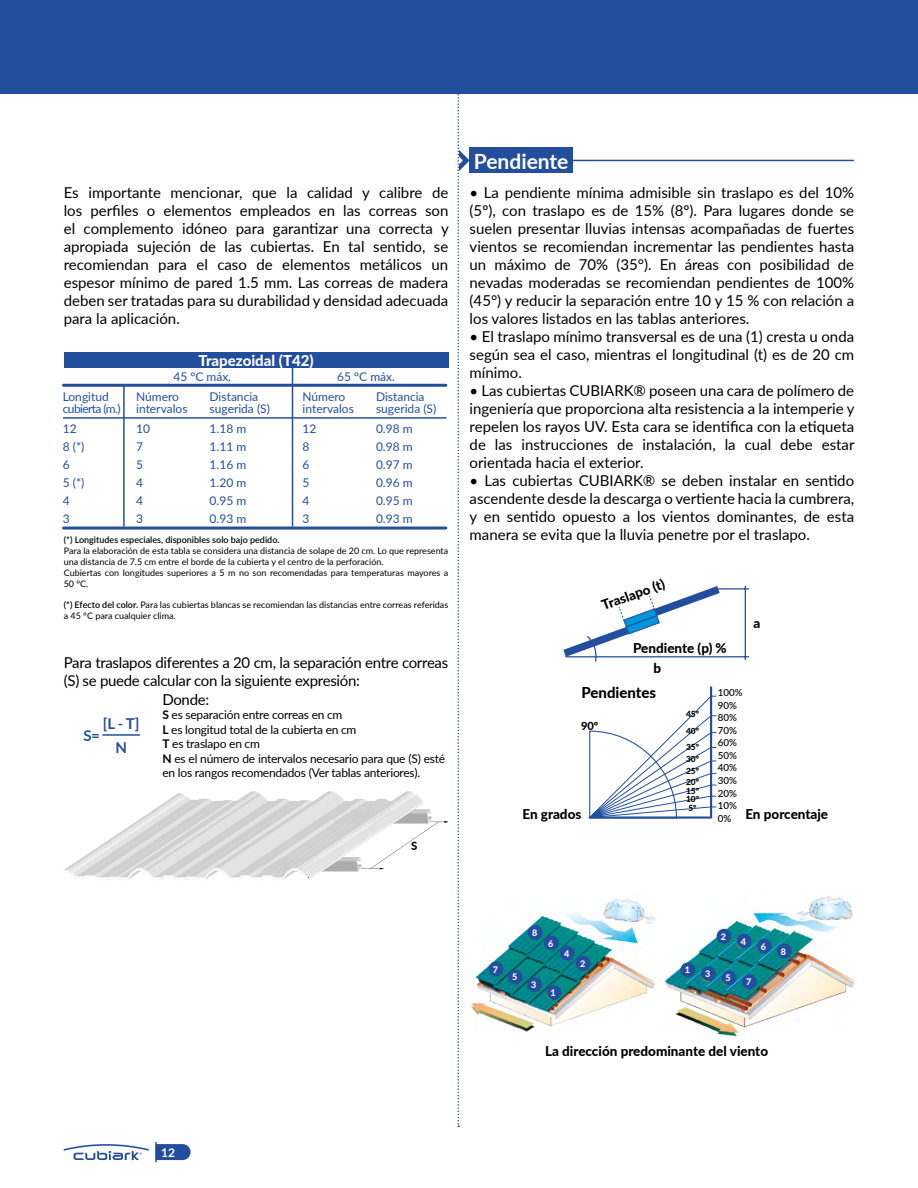
<style>
.page{position:relative;width:918px;height:1188px;background:#fff}
.page>*{position:absolute;margin:0;border:0;box-sizing:border-box;transform-origin:0 0}
.t1{font:700 21px "Lato";color:#fff}
.t2{font:15px/18px "Lato";color:#000;text-align:justify}
.t3{font:15px/18px "Lato";letter-spacing:-.02em;color:#000}
.t4{font:800 15px "Lato";color:#fff}
.t5{font:800 15px "Lato";color:#000}
.t6{font:700 15px/24.5px "Lato";color:#234e9e;text-align:center}
.t7{font:800 13.5px/20px "Lato";color:#000}
.t8{font:12px/18px "Lato";color:#234e9e}
.t9{font:12px/14.4px "Lato";letter-spacing:-.02em;color:#000}
.t10{font:12px/12px "Lato";letter-spacing:-.045em;color:#234e9e}
.t11{font:700 12px "Lato";color:#fff}
.t12{font:800 11.4px "Lato";color:#000}
.t13{font:800 11.1px "Lato";color:#000}
.t14{font:500 9.75px/12.6px "Lato";color:#000}
.t15{font:9px/10.8px "Lato";color:#000}
.t16{font:600 9px "Lato";color:#000}
.t17{font:800 9px "Lato";color:#fff}
.t18{font:800 8.4px/10.5px "Lato";color:#000}
.s1{font-weight:600}
.s2{font-weight:700}
</style>
<div class="page">
<svg style="left:64px;top:1144px;width:85px;height:16px"></svg>
<svg style="left:155px;top:1143px;width:36px;height:19px"></svg>
<div style="left:0;top:0;width:918px;height:94px;background:#234e9e"></div>
<hr style="left:566px;top:656px;width:183px;height:1px;background:#234e9e">
<hr style="left:745px;top:586px;width:1px;height:74px;background:#234e9e">
<hr style="left:718px;top:588px;width:31px;height:2px;background:#234e9e">
<svg style="left:563px;top:586px;width:157px;height:76px"></svg>
<hr style="left:572px;top:160px;width:281px;height:1px;background:#234e9e">
<div style="left:470px;top:148px;width:103px;height:25px;background:#234e9e"></div>
<svg style="left:458px;top:94px;width:12px;height:1033px"></svg>
<svg style="left:64px;top:791px;width:384px;height:89px"></svg>
<div style="left:64px;top:353px;width:384px;height:15px;background:#234e9e"></div>
<hr style="left:64px;top:384px;width:382px;height:3px;background:#234e9e">
<hr style="left:64px;top:417px;width:382px;height:2px;background:#234e9e">
<hr style="left:64px;top:527px;width:382px;height:3px;background:#234e9e">
<hr style="left:123px;top:385px;width:2px;height:142px;background:#234f9c">
<hr style="left:292px;top:368px;width:1px;height:159px;background:#234f9c">
<hr style="left:103px;top:734px;width:37px;height:2px;background:#234e9e">
<svg style="left:588px;top:686px;width:129px;height:133px"></svg>
<img style="left:470px;top:899px;width:186px;height:133px">
<div style="left:508px;top:969px;width:15px;height:15px;background:#234e9e;border-radius:50%"></div>
<div style="left:527px;top:977px;width:15px;height:15px;background:#234e9e;border-radius:50%"></div>
<div style="left:547px;top:985px;width:14px;height:15px;background:#234e9e;border-radius:50%"></div>
<div style="left:489px;top:962px;width:14px;height:14px;background:#234e9e;border-radius:50%"></div>
<div style="left:528px;top:925px;width:15px;height:15px;background:#234e9e;border-radius:50%"></div>
<div style="left:576px;top:956px;width:15px;height:15px;background:#234e9e;border-radius:50%"></div>
<div style="left:560px;top:946px;width:15px;height:15px;background:#234e9e;border-radius:50%"></div>
<div style="left:544px;top:935px;width:15px;height:15px;background:#234e9e;border-radius:50%"></div>
<img style="left:664px;top:896px;width:191px;height:141px">
<div style="left:721px;top:970px;width:15px;height:15px;background:#234e9e;border-radius:50%"></div>
<div style="left:701px;top:966px;width:15px;height:15px;background:#234e9e;border-radius:50%"></div>
<div style="left:681px;top:962px;width:14px;height:15px;background:#234e9e;border-radius:50%"></div>
<div style="left:742px;top:974px;width:15px;height:15px;background:#234e9e;border-radius:50%"></div>
<div style="left:777px;top:944px;width:15px;height:15px;background:#234e9e;border-radius:50%"></div>
<div style="left:717px;top:929px;width:14px;height:15px;background:#234e9e;border-radius:50%"></div>
<div style="left:737px;top:934px;width:15px;height:15px;background:#234e9e;border-radius:50%"></div>
<div style="left:757px;top:939px;width:15px;height:15px;background:#234e9e;border-radius:50%"></div>
<p class="t2" style="left:64px;top:183px;width:386px">Es importante mencionar, que la calidad y calibre de los perfiles o elementos empleados en las correas son el complemento idóneo para garantizar una correcta y apropiada sujeción de las cubiertas. En tal sentido, se recomiendan para el caso de elementos metálicos un espesor mínimo de pared 1.5 mm. Las correas de madera deben ser tratadas para su durabilidad y densidad adecuada para la aplicación.</p>
<p class="t4" style="left:198px;top:350px;width:117px">Trapezoidal (T42)</p>
<p class="t8" style="left:173px;top:367px;width:59px">45 °C máx.</p>
<p class="t8" style="left:337px;top:367px;width:59px">65 °C máx.</p>
<p class="t10" style="left:63px;top:390px;width:59px">Longitud cubierta (m.)</p>
<p class="t8" style="left:63px;top:419px;width:23px">12<br>8 (*)<br>6<br>5 (*)<br>4<br>3</p>
<p class="t8" style="left:136px;top:419px;width:15px">10<br>7<br>5<br>4<br>4<br>3</p>
<p class="t8" style="left:303px;top:419px;width:15px">12<br>8<br>6<br>5<br>4<br>3</p>
<p class="t8" style="left:210px;top:390px;width:62px;line-height:12px">Distancia sugerida (S)</p>
<p class="t8" style="left:376px;top:390px;width:62px;line-height:12px">Distancia sugerida (S)</p>
<p class="t8" style="left:136px;top:390px;width:53px;line-height:12px">Número intervalos</p>
<p class="t8" style="left:303px;top:390px;width:53px;line-height:12px">Número intervalos</p>
<p class="t8" style="left:210px;top:419px;width:38px;text-align:justify">1.18 m 1.11 m 1.16 m 1.20 m 0.95 m 0.93 m</p>
<p class="t8" style="left:376px;top:419px;width:38px;text-align:justify">0.98 m 0.98 m 0.97 m 0.96 m 0.95 m 0.93 m</p>
<p class="t16" style="left:64px;top:534px;width:217px">(*) Longitudes especiales, disponibles solo bajo pedido.</p>
<p class="t15" style="left:64px;top:545px;width:386px">Para la elaboración de esta tabla se considera una distancia de solape de 20 cm. Lo que representa una distancia de 7.5 cm entre el borde de la cubierta y el centro de la perforación.<br>Cubiertas con longitudes superiores a 5 m no son recomendadas para temperaturas mayores a 50 °C.</p>
<p class="t15" style="left:64px;top:599px;width:386px"><span class="s1">(*) Efecto del color.</span> Para las cubiertas blancas se recomiendan las distancias entre correas referidas a 45 °C para cualquier clima.</p>
<p class="t3" style="left:64px;top:653px;width:386px">Para traslapos diferentes a 20 cm, la separación entre correas (S) se puede calcular con la siguiente expresión:</p>
<p class="t2" style="left:162px;top:690px;width:48px">Donde:</p>
<p class="t9" style="left:162px;top:707px;width:284px"><span class="s2">S</span> es separación entre correas en cm<br><span class="s2">L</span> es longitud total de la cubierta en cm<br><span class="s2">T</span> es traslapo en cm<br><span class="s2">N</span> es el número de intervalos necesario para que (S) esté en los rangos recomendados (Ver tablas anteriores).</p>
<p class="t6" style="left:103px;top:710px;width:38px">[L - T]<br>N</p>
<p class="t6" style="left:83px;top:723px;width:18px">S=</p>
<p class="t12" style="left:411px;top:837px;width:8px">S</p>
<h1 class="t1" style="left:474px;top:146px;width:96px">Pendiente</h1>
<p class="t2" style="left:470px;top:183px;width:386px">• La pendiente mínima admisible sin traslapo es del 10% (5º), con traslapo es de 15% (8º). Para lugares donde se suelen presentar lluvias intensas acompañadas de fuertes vientos se recomiendan incrementar las pendientes hasta un máximo de 70% (35°). En áreas con posibilidad de nevadas moderadas se recomiendan pendientes de 100% (45°) y reducir la separación entre 10 y 15 % con relación a los valores listados en las tablas anteriores.</p>
<p class="t2" style="left:470px;top:327px;width:386px">• El traslapo mínimo transversal es de una (1) cresta u onda según sea el caso, mientras el longitudinal (t) es de 20 cm mínimo.</p>
<p class="t2" style="left:470px;top:381px;width:386px">• Las cubiertas CUBIARK® poseen una cara de polímero de ingeniería que proporciona alta resistencia a la intemperie y repelen los rayos UV. Esta cara se identifica con la etiqueta de las instrucciones de instalación, la cual debe estar orientada hacia el exterior.</p>
<p class="t2" style="left:470px;top:471px;width:386px">• Las cubiertas CUBIARK® se deben instalar en sentido ascendente desde la descarga o vertiente hacia la cumbrera, y en sentido opuesto a los vientos dominantes, de esta manera se evita que la lluvia penetre por el traslapo.</p>
<p class="t7" style="left:599px;top:596px;width:68px;rotate:-20deg">Traslapo (t)</p>
<p class="t7" style="left:653px;top:637px;width:75px;text-indent:-20px">Pendiente (p) % b</p>
<p class="t7" style="left:754px;top:613px;width:8px">a</p>
<p class="t5" style="left:581px;top:682px;width:76px">Pendientes</p>
<p class="t14" style="left:718px;top:686px;width:26px">100%<br>90%<br>80%<br>70%<br>60%<br>50%<br>40%<br>30%<br>20%<br>10%<br>0%</p>
<p class="t18" style="left:686px;top:709px;width:15px">45º</p>
<p class="t18" style="left:686px;top:741px;width:15px">35º</p>
<p class="t18" style="left:686px;top:766px;width:15px">25º<br>20º</p>
<p class="t18" style="left:686px;top:786px;width:15px;line-height:8.2px">15º<br>10º</p>
<p class="t18" style="left:688px;top:803px;width:10px">5º</p>
<p class="t13" style="left:581px;top:717px;width:19px">90º</p>
<p class="t18" style="left:686px;top:726px;width:15px">40º</p>
<p class="t18" style="left:686px;top:754px;width:15px">30º</p>
<p class="t7" style="left:522px;top:804px;width:61px">En grados</p>
<p class="t7" style="left:745px;top:804px;width:84px">En porcentaje</p>
<p class="t17" style="left:493px;top:963px;width:7px">7</p>
<p class="t17" style="left:512px;top:971px;width:7px">5</p>
<p class="t17" style="left:532px;top:926px;width:7px">8</p>
<p class="t17" style="left:531px;top:978px;width:7px">3</p>
<p class="t17" style="left:548px;top:937px;width:7px">6</p>
<p class="t17" style="left:564px;top:947px;width:7px">4</p>
<p class="t17" style="left:551px;top:986px;width:7px">1</p>
<p class="t17" style="left:580px;top:957px;width:7px">2</p>
<p class="t17" style="left:685px;top:964px;width:7px">1</p>
<p class="t17" style="left:705px;top:967px;width:7px">3</p>
<p class="t17" style="left:721px;top:930px;width:7px">2</p>
<p class="t17" style="left:726px;top:971px;width:7px">5</p>
<p class="t17" style="left:741px;top:935px;width:7px">4</p>
<p class="t17" style="left:761px;top:940px;width:7px">6</p>
<p class="t17" style="left:746px;top:975px;width:7px">7</p>
<p class="t17" style="left:781px;top:945px;width:7px">8</p>
<p class="t7" style="left:545px;top:1041px;width:225px">La dirección predominante del viento</p>
<p class="t11" style="left:161px;top:1144px;width:15px">12</p>
</div>
